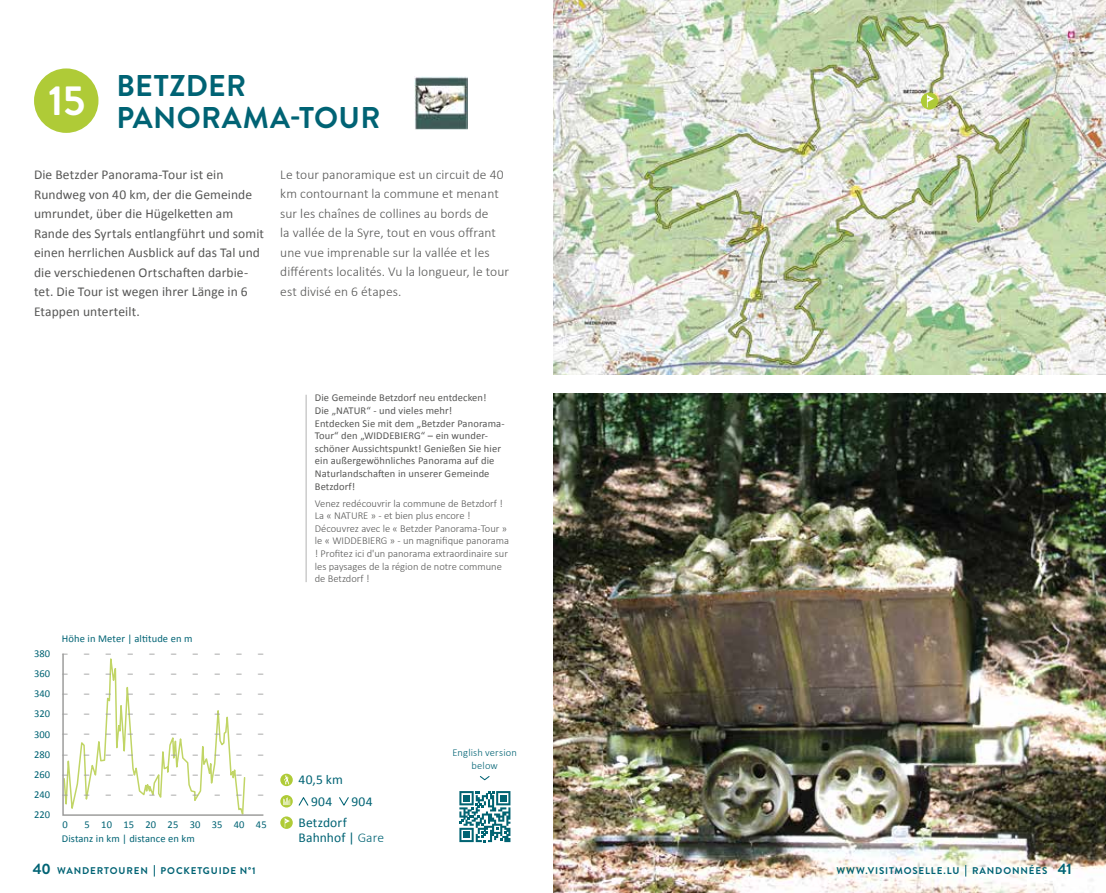
<style>
.page{position:relative;width:1106px;height:893px;background:#fff}
.page>*{position:absolute;margin:0;border:0;box-sizing:border-box;transform-origin:0 0}
.t1{font:700 42px "Brandon Grotesque";color:#fff}
.t2{font:700 30px/31.5px "Brandon Grotesque";letter-spacing:.015em;color:#006374}
.t3{font:13.5px/19.5px "Calibri";letter-spacing:.005em;color:#575756}
.t4{font:300 13.5px/19.5px "Calibri";letter-spacing:.005em;color:#575756}
.t5{font:13.5px/21.5px "Calibri";letter-spacing:.01em;color:#006374;text-align:center}
.t6{font:10.5px/12.6px "Calibri";letter-spacing:.01em;color:#575756}
.t7{font:300 10.5px/12.6px "Calibri";color:#575756}
.t8{font:10.5px/20.1px "Calibri";letter-spacing:.01em;color:#006374}
.t9{font:10.5px "Calibri";color:#9d9d9c}
.t10{font:300 10.5px/12.6px "Calibri";letter-spacing:.015em;color:#006374;text-align:center}
.t11{font:700 9.75px "Brandon Grotesque";letter-spacing:.09em;color:#006374}
.s1{font-weight:300}
.s2{font-size:15px}
</style>
<div class="page">
<div style="left:34px;top:68px;width:64px;height:65px;background:#afcb37;border-radius:50%"></div>
<svg style="left:280px;top:774px;width:13px;height:12px"></svg>
<svg style="left:284px;top:775px;width:5px;height:9px"></svg>
<svg style="left:280px;top:795px;width:13px;height:12px"></svg>
<svg style="left:283px;top:797px;width:7px;height:8px"></svg>
<svg style="left:298px;top:797px;width:11px;height:9px"></svg>
<svg style="left:339px;top:797px;width:10px;height:9px"></svg>
<svg style="left:280px;top:816px;width:13px;height:13px"></svg>
<svg style="left:285px;top:818px;width:5px;height:9px"></svg>
<img style="left:553px;top:0;width:553px;height:374px">
<svg style="left:62px;top:653px;width:202px;height:163px"></svg>
<svg style="left:921px;top:93px;width:17px;height:17px"></svg>
<svg style="left:927px;top:95px;width:7px;height:12px"></svg>
<img style="left:553px;top:394px;width:553px;height:499px">
<img style="left:415px;top:77px;width:52px;height:53px">
<svg style="left:480px;top:776px;width:10px;height:5px"></svg>
<svg style="left:459px;top:791px;width:51px;height:51px"></svg>
<hr style="left:306px;top:395px;width:1px;height:187px;background:#b3b2b2">
<svg style="left:154px;top:865px;width:1px;height:12px"></svg>
<svg style="left:965px;top:865px;width:1px;height:12px"></svg>
<h1 class="t1" style="left:49px;top:72px;width:38px">15</h1>
<h2 class="t2" style="left:116px;top:70px;width:265px">BETZDER<br>PANORAMA-TOUR</h2>
<p class="t3" style="left:34px;top:165px;width:232px">Die Betzder Panorama-Tour ist ein Rundweg von 40 km, der die Gemeinde umrundet, über die Hügelketten am Rande des Syrtals entlangführt und somit einen herrlichen Ausblick auf das Tal und die verschiedenen Ortschaften darbie&shy;tet. Die Tour ist wegen ihrer Länge in 6<br>Etappen unterteilt.</p>
<p class="t4" style="left:280px;top:164px;width:230px">Le tour panoramique est un circuit de 40 km contournant la commune et menant sur les chaînes de collines au bords de<br>la vallée de la Syre, tout en vous offrant une vue imprenable sur la vallée et les différents localités. Vu la longueur, le tour est divisé en 6 étapes.</p>
<p class="t8" style="left:62px;top:629px;width:132px">Höhe in Meter | altitude en m</p>
<p class="t8" style="left:34px;top:643px;width:18px;text-align:justify">380<br>360<br>340<br>320<br>300<br>280<br>260<br>240<br>220</p>
<p class="t9" style="left:62px;top:647px;width:28px">– –</p>
<p class="t9" style="left:106px;top:647px;width:28px">– –</p>
<p class="t9" style="left:149px;top:647px;width:28px">– –</p>
<p class="t9" style="left:193px;top:647px;width:28px">– –</p>
<p class="t9" style="left:236px;top:647px;width:28px">– –</p>
<p class="t9" style="left:62px;top:667px;width:28px">– –</p>
<p class="t9" style="left:106px;top:667px;width:28px">– –</p>
<p class="t9" style="left:149px;top:667px;width:28px">– –</p>
<p class="t9" style="left:193px;top:667px;width:28px">– –</p>
<p class="t9" style="left:236px;top:667px;width:28px">– –</p>
<p class="t9" style="left:62px;top:687px;width:28px">– –</p>
<p class="t9" style="left:106px;top:687px;width:28px">– –</p>
<p class="t9" style="left:149px;top:687px;width:28px">– –</p>
<p class="t9" style="left:193px;top:687px;width:28px">– –</p>
<p class="t9" style="left:236px;top:687px;width:28px">– –</p>
<p class="t9" style="left:62px;top:707px;width:28px">– –</p>
<p class="t9" style="left:106px;top:707px;width:28px">– –</p>
<p class="t9" style="left:149px;top:707px;width:28px">– –</p>
<p class="t9" style="left:193px;top:707px;width:28px">– –</p>
<p class="t9" style="left:236px;top:707px;width:28px">– –</p>
<p class="t9" style="left:62px;top:727px;width:28px">– –</p>
<p class="t9" style="left:106px;top:727px;width:28px">– –</p>
<p class="t9" style="left:149px;top:727px;width:28px">– –</p>
<p class="t9" style="left:193px;top:727px;width:28px">– –</p>
<p class="t9" style="left:236px;top:727px;width:28px">– –</p>
<p class="t9" style="left:62px;top:747px;width:28px">– –</p>
<p class="t9" style="left:106px;top:747px;width:28px">– –</p>
<p class="t9" style="left:149px;top:747px;width:28px">– –</p>
<p class="t9" style="left:193px;top:747px;width:28px">– –</p>
<p class="t9" style="left:236px;top:747px;width:28px">– –</p>
<p class="t9" style="left:62px;top:767px;width:28px">– –</p>
<p class="t9" style="left:106px;top:767px;width:28px">– –</p>
<p class="t9" style="left:149px;top:767px;width:28px">– –</p>
<p class="t9" style="left:193px;top:767px;width:28px">– –</p>
<p class="t9" style="left:236px;top:767px;width:28px">– –</p>
<p class="t9" style="left:62px;top:788px;width:28px">– –</p>
<p class="t9" style="left:106px;top:788px;width:28px">– –</p>
<p class="t9" style="left:149px;top:788px;width:28px">– –</p>
<p class="t9" style="left:193px;top:788px;width:28px">– –</p>
<p class="t9" style="left:236px;top:788px;width:28px">– –</p>
<p class="t8" style="left:62px;top:818px;width:206px;line-height:13.6px;text-indent:23px">5 10 15 20 25 30 35 40 45<br>Distanz in km | distance en km</p>
<p class="t8" style="left:62px;top:815px;width:7px">0</p>
<p class="t6" style="left:315px;top:392px;width:190px">Die Gemeinde Betzdorf neu entdecken!<br>Die „NATUR“ - und vieles mehr!<br>Entdecken Sie mit dem „Betzder Panorama-Tour“ den „WIDDEBIERG“ – ein wunder&shy;schöner Aussichtspunkt! Genießen Sie hier ein außergewöhnliches Panorama auf die Naturlandschaften in unserer Gemeinde Betzdorf!</p>
<p class="t7" style="left:315px;top:496px;width:196px">Venez redécouvrir la commune de Betzdorf !<br>La « NATURE » - et bien plus encore !<br>Découvrez avec le « Betzder Panorama-Tour » le « WIDDEBIERG » - un magnifique panorama ! Profitez ici d'un panorama extraordinaire sur les paysages de la région de notre commune de Betzdorf !</p>
<p class="t5" style="left:298px;top:769px;width:46px">40,5 km<br>904</p>
<p class="t5" style="left:351px;top:790px;width:23px">904</p>
<p class="t5" style="left:298px;top:815px;width:87px;line-height:15px;text-align:left">Betzdorf<br>Bahnhof | <span class="s1">Gare</span></p>
<p class="t10" style="left:452px;top:746px;width:66px">English version below</p>
<p class="t11" style="left:33px;top:864px;width:117px"><span class="s2">40</span> WANDERTOUREN</p>
<p class="t11" style="left:161px;top:864px;width:97px">POCKETGUIDE N°1</p>
<p class="t11" style="left:836px;top:864px;width:124px">WWW.VISITMOSELLE.LU</p>
<p class="t11" style="left:972px;top:864px;width:101px">RANDONNÉES <span class="s2">41</span></p>
</div>
